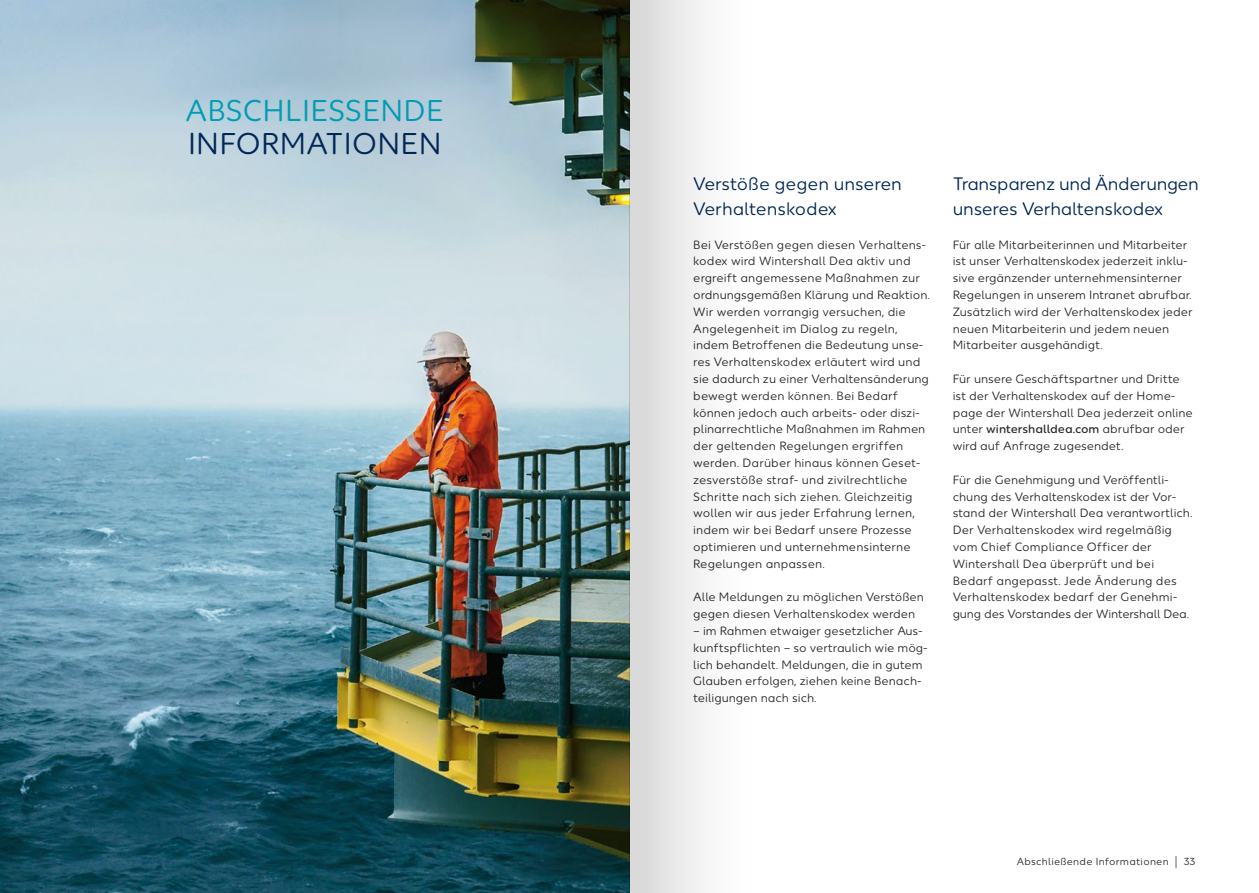
<style>
.page{position:relative;width:1259px;height:893px;background:#fff}
.page>*{position:absolute;margin:0;border:0;box-sizing:border-box;transform-origin:0 0}
.t1{font:30px "Wintershall Dea";letter-spacing:.01em;color:#009cb4}
.t2{font:30px "Wintershall Dea";letter-spacing:.01em;color:#002856}
.t3{font:18px/25.2px "Wintershall Dea";letter-spacing:-.02em;color:#002856}
.t4{font:18px/25.2px "Wintershall Dea";color:#002856}
.t5{font:12px/16.8px "Wintershall Dea";color:#282827}
.t6{font:10.2px "Wintershall Dea";letter-spacing:.025em;color:#282827}
.s1{font-weight:500}
</style>
<div class="page">
<img style="left:0;top:0;width:629px;height:893px">
<div style="left:629px;top:0;width:145px;height:893px;background:linear-gradient(to right,#dadada,#fff)"></div>
<h1 class="t1" style="left:185px;top:93px;width:260px">ABSCHLIESSENDE</h1>
<h1 class="t2" style="left:188px;top:127px;width:255px">INFORMATIONEN</h1>
<h2 class="t4" style="left:693px;top:172px;width:210px">Verstöße gegen unseren<br>Verhaltenskodex</h2>
<h2 class="t3" style="left:952px;top:172px;width:248px">Transparenz und Änderungen unseres Verhaltenskodex</h2>
<p class="t5" style="left:693px;top:237px;width:238px">Bei Verstößen gegen diesen Verhaltens&shy;kodex wird Wintershall Dea aktiv und ergreift angemessene Maßnahmen zur ordnungsgemäßen Klärung und Reaktion.<br>Wir werden vorrangig versuchen, die Angelegenheit im Dialog zu regeln, indem Betroffenen die Bedeutung unse&shy;res Verhaltenskodex erläutert wird und sie dadurch zu einer Verhaltensänderung bewegt werden können. Bei Bedarf können jedoch auch arbeits- oder diszi&shy;plinarrechtliche Maßnahmen im Rahmen der geltenden Regelungen ergriffen werden. Darüber hinaus können Geset&shy;zesverstöße straf- und zivilrechtliche Schritte nach sich ziehen. Gleichzeitig wollen wir aus jeder Erfahrung lernen, indem wir bei Bedarf unsere Prozesse optimieren und unternehmensinterne Regelungen anpassen.</p>
<p class="t5" style="left:693px;top:589px;width:232px">Alle Meldungen zu möglichen Verstößen gegen diesen Verhaltenskodex werden</p>
<p class="t5" style="left:693px;top:623px;width:236px">– im Rahmen etwaiger gesetzlicher Aus&shy;kunftspflichten – so vertraulich wie mög&shy;lich behandelt. Meldungen, die in gutem Glauben erfolgen, ziehen keine Benach&shy;teiligungen nach sich.</p>
<p class="t5" style="left:952px;top:237px;width:241px">Für alle Mitarbeiterinnen und Mitarbeiter ist unser Verhaltenskodex jederzeit inklu&shy;sive ergänzender unternehmensinterner Regelungen in unserem Intranet abrufbar.<br>Zusätzlich wird der Verhaltenskodex jeder neuen Mitarbeiterin und jedem neuen Mitarbeiter ausgehändigt.</p>
<p class="t5" style="left:952px;top:371px;width:241px">Für unsere Geschäftspartner und Dritte ist der Verhaltenskodex auf der Home&shy;page der Wintershall Dea jederzeit online unter <span class="s1">wintershalldea.com</span> abrufbar oder wird auf Anfrage zugesendet.</p>
<p class="t5" style="left:952px;top:472px;width:241px">Für die Genehmigung und Veröffentli&shy;chung des Verhaltenskodex ist der Vor&shy;stand der Wintershall Dea verantwortlich.<br>Der Verhaltenskodex wird regelmäßig vom Chief Compliance Officer der Wintershall Dea überprüft und bei Bedarf angepasst. Jede Änderung des Verhaltenskodex bedarf der Genehmi&shy;gung des Vorstandes der Wintershall Dea.</p>
<p class="t6" style="left:1017px;top:856px;width:180px">Abschließende Informationen | 33</p>
</div>
